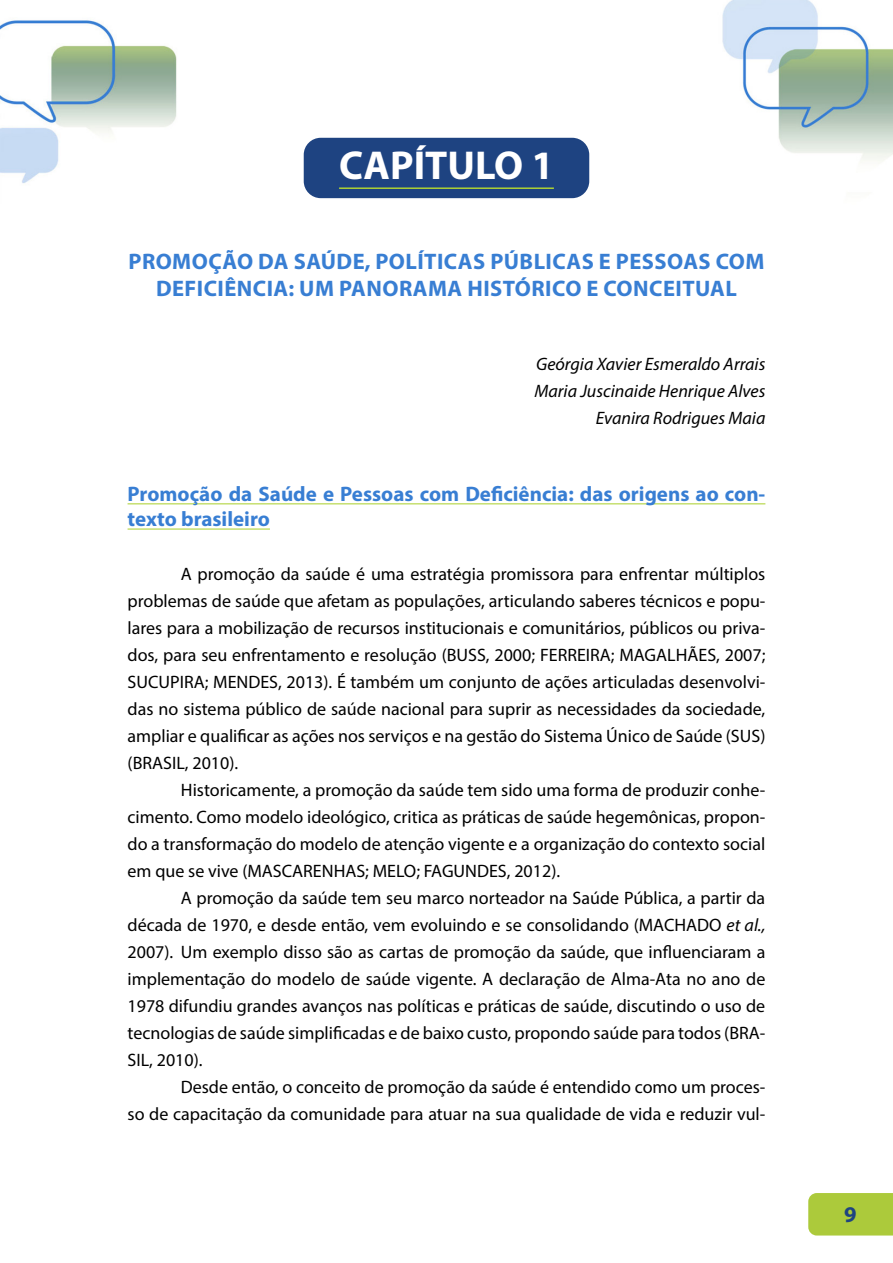
<style>
.page{position:relative;width:893px;height:1263px;background:#fff}
.page>*{position:absolute;margin:0;border:0;box-sizing:border-box;transform-origin:0 0}
.t1{font:700 40.5px "Myriad Pro";color:#fff}
.t2{font:700 22.5px/27px "Myriad Pro";letter-spacing:.02em;color:#387ed3;text-align:center}
.t3{font:700 22.5px "Myriad Pro";color:#1e4381}
.t4{font:700 21px/25.2px "Myriad Pro";color:#387ed3}
.t5{font:18px/27px "Myriad Pro";color:#000;text-align:justify}
.t6{font:italic 18px/27px "Myriad Pro";color:#000;text-align:right}
.s1{font-style:italic}
</style>
<div class="page">
<img style="left:0;top:0;width:893px;height:1236px">
<div style="left:304px;top:138px;width:285px;height:60px;background:#1e4381;border-radius:17px"></div>
<div style="left:808px;top:1193px;width:85px;height:42px;background:#acca3b"></div>
<hr style="left:339px;top:187px;width:215px;height:2px;background:#add133">
<hr style="left:128px;top:503px;width:637px;height:1px;background:#add133">
<hr style="left:128px;top:528px;width:142px;height:2px;background:#add133">
<h1 class="t1" style="left:339px;top:139px;width:216px">CAPÍTULO 1</h1>
<p class="t2" style="left:128px;top:247px;width:637px">PROMOÇÃO DA SAÚDE, POLÍTICAS PÚBLICAS E PESSOAS COM<br>DEFICIÊNCIA: UM PANORAMA HISTÓRICO E CONCEITUAL</p>
<p class="t6" style="left:534px;top:350px;width:232px">Geórgia Xavier Esmeraldo Arrais<br>Maria Juscinaide Henrique Alves<br>Evanira Rodrigues Maia</p>
<p class="t4" style="left:128px;top:480px;width:639px">Promoção da Saúde e Pessoas com Deficiência: das origens ao con&shy;texto brasileiro</p>
<p class="t5" style="left:128px;top:560px;width:639px;text-indent:53px">A promoção da saúde é uma estratégia promissora para enfrentar múltiplos problemas de saúde que afetam as populações, articulando saberes técnicos e popu&shy;lares para a mobilização de recursos institucionais e comunitários, públicos ou priva&shy;dos, para seu enfrentamento e resolução (BUSS, 2000; FERREIRA; MAGALHÃES, 2007; SUCUPIRA; MENDES, 2013). É também um conjunto de ações articuladas desenvolvi&shy;das no sistema público de saúde nacional para suprir as necessidades da sociedade, ampliar e qualificar as ações nos serviços e na gestão do Sistema Único de Saúde (SUS) (BRASIL, 2010).</p>
<p class="t5" style="left:128px;top:776px;width:639px;text-indent:53px">Historicamente, a promoção da saúde tem sido uma forma de produzir conhe&shy;cimento. Como modelo ideológico, critica as práticas de saúde hegemônicas, propon&shy;do a transformação do modelo de atenção vigente e a organização do contexto social em que se vive (MASCARENHAS; MELO; FAGUNDES, 2012).</p>
<p class="t5" style="left:128px;top:884px;width:639px;text-indent:53px">A promoção da saúde tem seu marco norteador na Saúde Pública, a partir da década de 1970, e desde então, vem evoluindo e se consolidando (MACHADO <span class="s1">et al., </span>2007). Um exemplo disso são as cartas de promoção da saúde, que influenciaram a implementação do modelo de saúde vigente. A declaração de Alma-Ata no ano de 1978 difundiu grandes avanços nas políticas e práticas de saúde, discutindo o uso de tecnologias de saúde simplificadas e de baixo custo, propondo saúde para todos (BRA-SIL, 2010).</p>
<p class="t5" style="left:128px;top:1073px;width:639px;text-align:right">Desde então, o conceito de promoção da saúde é entendido como um proces-<br>so de capacitação da comunidade para atuar na sua qualidade de vida e reduzir vul-</p>
<p class="t3" style="left:844px;top:1200px;width:14px">9</p>
</div>
